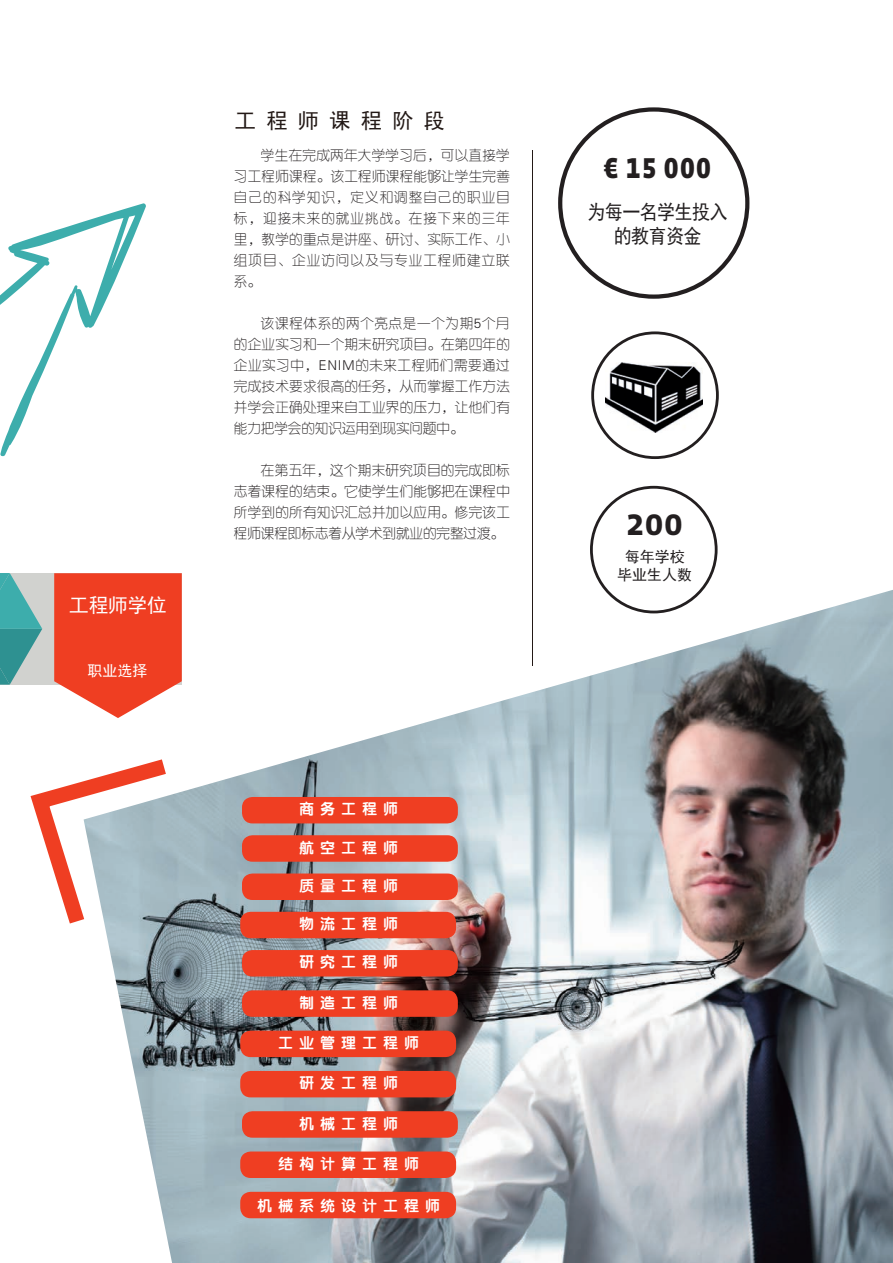
<style>
.page{position:relative;width:893px;height:1263px;background:#fff}
.page>*{position:absolute;margin:0;border:0;box-sizing:border-box;transform-origin:0 0}
.t1{font:36px "Sanuk Bold SC";color:#231f20;scale:.82 1}
.t2{font:700 30.9px "Sanuk";color:#231f20}
.t3{font:21px "Sim Hei";color:#231916}
.t4{font:19.95px/24px "Sim Hei";letter-spacing:-.03em;color:#231f20;text-align:center;scale:.9 1}
.t5{font:19.5px "Sim Hei";color:#fff}
.t6{font:15px "FZY4 K GBK1 0";letter-spacing:.4em;color:#fff}
.t7{font:15px/18px "Sim Hei";color:#231f20;text-align:center}
.t8{font:15px "Sim Hei";color:#fff}
.t9{font:13.5px/21px "FZY1 K GBK1 0";letter-spacing:.025em;color:#231f20;text-align:justify}
</style>
<div class="page">
<div style="left:558px;top:107px;width:191px;height:192px;border:4px solid #231f20;border-radius:50%"></div>
<div style="left:590px;top:486px;width:128px;height:127px;border:3px solid #231f20;border-radius:50%"></div>
<img style="left:605px;top:362px;width:98px;height:70px">
<div style="left:591px;top:331px;width:128px;height:128px;border:3px solid #231f20;border-radius:50%"></div>
<div style="left:0;top:573px;width:181px;height:112px;background:#d1d2cf"></div>
<img style="left:107px;top:590px;width:786px;height:673px">
<div style="left:242px;top:797px;width:216px;height:26px;background:#ef3e22;border-radius:10px"></div>
<div style="left:242px;top:835px;width:216px;height:27px;background:#ef3e22;border-radius:10px"></div>
<hr style="left:532px;top:150px;width:1px;height:515px;background:#231916">
<div style="left:242px;top:873px;width:216px;height:27px;background:#ef3e22;border-radius:10px"></div>
<div style="left:240px;top:912px;width:216px;height:26px;background:#ef3e22;border-radius:10px"></div>
<div style="left:242px;top:950px;width:216px;height:26px;background:#ef3e22;border-radius:10px"></div>
<div style="left:242px;top:990px;width:216px;height:27px;background:#ef3e22;border-radius:10px"></div>
<div style="left:240px;top:1031px;width:216px;height:26px;background:#ef3e22;border-radius:10px"></div>
<div style="left:240px;top:1071px;width:216px;height:26px;background:#ef3e22;border-radius:10px"></div>
<div style="left:242px;top:1111px;width:216px;height:27px;background:#ef3e22;border-radius:10px"></div>
<div style="left:240px;top:1151px;width:216px;height:27px;background:#ef3e22;border-radius:10px"></div>
<div style="left:240px;top:1192px;width:216px;height:26px;background:#ef3e22;border-radius:10px"></div>
<svg style="left:0;top:573px;width:42px;height:112px"></svg>
<svg style="left:54px;top:573px;width:128px;height:145px"></svg>
<svg style="left:30px;top:748px;width:152px;height:192px"></svg>
<svg style="left:0;top:203px;width:146px;height:254px"></svg>
<h3 class="t5" style="left:69px;top:595px;width:99px">工程师学位</h3>
<p class="t8" style="left:88px;top:664px;width:61px">职业选择</p>
<h3 class="t3" style="left:235px;top:110px;width:211px">工 程 师 课 程 阶 段</h3>
<p class="t9" style="left:234px;top:145px;width:277px;text-indent:27px">学生在完成两年大学学习后，可以直接学习工程师课程。该工程师课程能够让学生完善自己的科学知识，定义和调整自己的职业目标，迎接未来的就业挑战。在接下来的三年里，教学的重点是讲座、研讨、实际工作、小组项目、企业访问以及与专业工程师建立联系。</p>
<p class="t9" style="left:234px;top:313px;width:277px;text-indent:27px">该课程体系的两个亮点是一个为期5个月的企业实习和一个期末研究项目。在第四年的企业实习中，ENIM的未来工程师们需要通过完成技术要求很高的任务，从而掌握工作方法并学会正确处理来自工业界的压力，让他们有能力把学会的知识运用到现实问题中。</p>
<p class="t9" style="left:234px;top:460px;width:277px;text-indent:27px">在第五年，这个期末研究项目的完成即标志着课程的结束。它使学生们能够把在课程中所学到的所有知识汇总并加以应用。修完该工程师课程即标志着从学术到就业的完整过渡。</p>
<p class="t6" style="left:299px;top:800px;width:100px">商务工程师</p>
<p class="t6" style="left:299px;top:838px;width:100px">航空工程师</p>
<p class="t6" style="left:299px;top:877px;width:100px">质量工程师</p>
<p class="t6" style="left:299px;top:915px;width:100px">物流工程师</p>
<p class="t6" style="left:299px;top:953px;width:100px">研究工程师</p>
<p class="t6" style="left:299px;top:993px;width:100px">制造工程师</p>
<p class="t6" style="left:278px;top:1034px;width:142px">工业管理工程师</p>
<p class="t6" style="left:299px;top:1074px;width:100px">研发工程师</p>
<p class="t6" style="left:299px;top:1114px;width:100px">机械工程师</p>
<p class="t6" style="left:278px;top:1155px;width:142px">结构计算工程师</p>
<p class="t6" style="left:257px;top:1197px;width:184px">机械系统设计工程师</p>
<h1 class="t1" style="left:603px;top:142px;width:134px">€ 15 000</h1>
<h3 class="t4" style="left:587px;top:200px;width:157px">为每一名学生投入的教育资金</h3>
<h2 class="t2" style="left:626px;top:504px;width:59px">200</h2>
<p class="t7" style="left:617px;top:548px;width:76px">每年学校毕业生人数</p>
</div>
